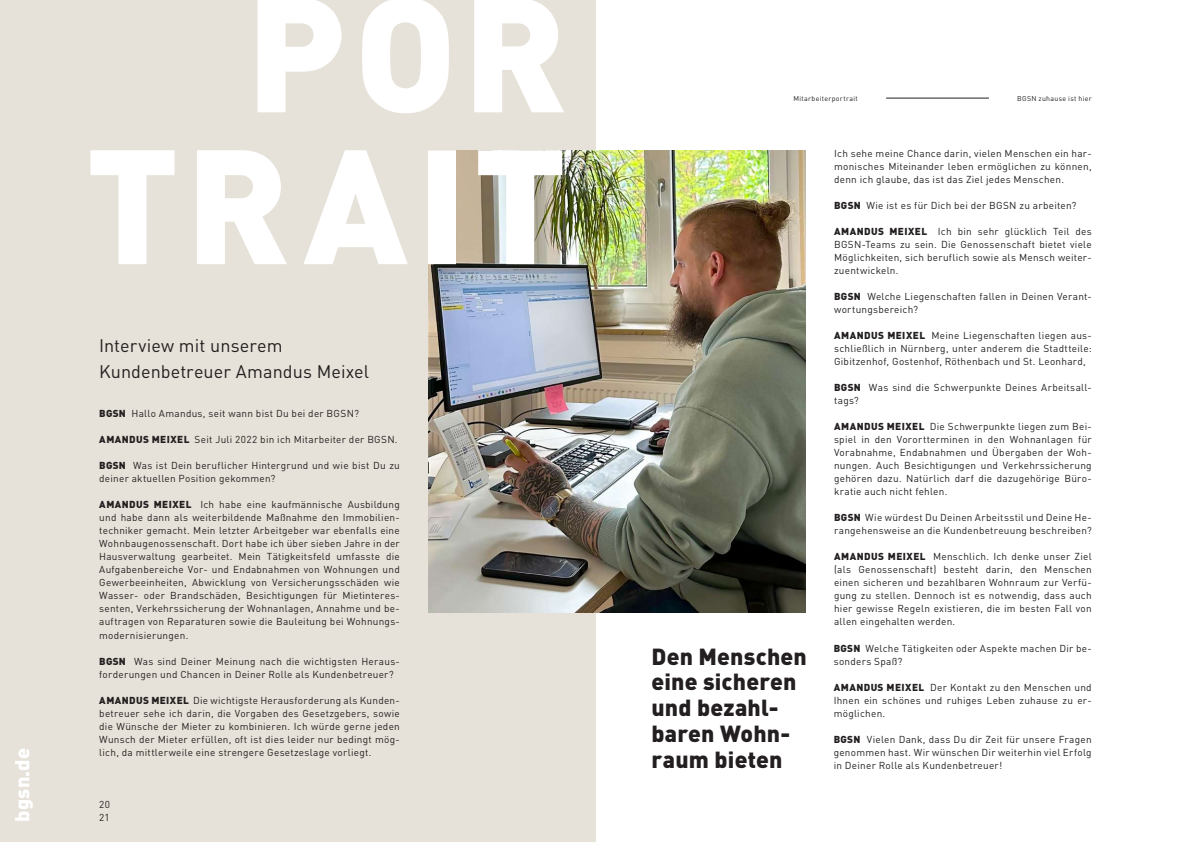
<style>
.page{position:relative;width:1191px;height:842px;background:#fff}
.page>*{position:absolute;margin:0;border:0;box-sizing:border-box;transform-origin:0 0}
.t1{font:900 23px/26px "DIN Pro";letter-spacing:.005em;color:#231f20}
.t2{font:900 20px "DIN Pro";letter-spacing:.01em;color:#fff}
.t3{font:18px/26px "DIN Pro";color:#231f20}
.t4{font:10px/13px "DIN Pro";letter-spacing:.025em;color:#231f20;text-align:justify}
.t5{font:7px "DIN Pro";letter-spacing:.045em;color:#231f20}
.s1{font-weight:900}
</style>
<div class="page">
<div style="left:0;top:0;width:595px;height:842px;background:#e6e2d9"></div>
<img style="left:428px;top:151px;width:377px;height:462px">
<hr style="left:886px;top:98px;width:103px;height:1px;background:#231f20">
<svg style="left:478px;top:150px;width:84px;height:114px"></svg>
<svg style="left:257px;top:0;width:307px;height:113px"></svg>
<svg style="left:91px;top:150px;width:365px;height:114px"></svg>
<h2 class="t2" style="left:6px;top:822px;width:76px;rotate:-90deg">bgsn.de</h2>
<h3 class="t3" style="left:99px;top:332px;width:271px">Interview mit unserem<br>Kundenbetreuer Amandus Meixel</h3>
<p class="t4" style="left:99px;top:407px;width:261px"><span class="s1">BGSN</span> Hallo Amandus, seit wann bist Du bei der BGSN?</p>
<p class="t4" style="left:99px;top:433px;width:300px"><span class="s1">AMANDUS MEIXEL</span> Seit Juli 2022 bin ich Mitarbeiter der BGSN.</p>
<p class="t4" style="left:99px;top:459px;width:302px"><span class="s1">BGSN</span> Was ist Dein beruflicher Hintergrund und wie bist Du zu deiner aktuellen Position gekommen?</p>
<p class="t4" style="left:99px;top:498px;width:302px"><span class="s1">AMANDUS MEIXEL</span> Ich habe eine kaufmännische Ausbildung und habe dann als weiterbildende Maßnahme den Immobilien&shy;techniker gemacht. Mein letzter Arbeitgeber war ebenfalls eine Wohnbaugenossenschaft. Dort habe ich über sieben Jahre in der Hausverwaltung gearbeitet. Mein Tätigkeitsfeld umfasste die Aufgabenbereiche Vor- und Endabnahmen von Wohnungen und Gewerbeeinheiten, Abwicklung von Versicherungsschäden wie Wasser- oder Brandschäden, Besichtigungen für Mietinteres&shy;senten, Verkehrssicherung der Wohnanlagen, Annahme und be&shy;auftragen von Reparaturen sowie die Bauleitung bei Wohnungs&shy;modernisierungen.</p>
<p class="t4" style="left:99px;top:654px;width:302px"><span class="s1">BGSN</span> Was sind Deiner Meinung nach die wichtigsten Heraus&shy;forderungen und Chancen in Deiner Rolle als Kundenbetreuer?</p>
<p class="t4" style="left:99px;top:693px;width:302px"><span class="s1">AMANDUS MEIXEL</span> Die wichtigste Herausforderung als Kunden&shy;betreuer sehe ich darin, die Vorgaben des Gesetzgebers, sowie die Wünsche der Mieter zu kombinieren. Ich würde gerne jeden Wunsch der Mieter erfüllen, oft ist dies leider nur bedingt mög&shy;lich, da mittlerweile eine strengere Gesetzeslage vorliegt.</p>
<p class="t4" style="left:99px;top:797px;width:12px">20<br>21</p>
<p class="t5" style="left:793px;top:93px;width:66px">Mitarbeiterportrait</p>
<p class="t5" style="left:1017px;top:93px;width:76px">BGSN zuhause ist hier</p>
<h1 class="t1" style="left:651px;top:642px;width:157px">Den Menschen eine sicheren und bezahl&shy;baren Wohn&shy;raum bieten</h1>
<p class="t4" style="left:834px;top:147px;width:259px">Ich sehe meine Chance darin, vielen Menschen ein har&shy;monisches Miteinander leben ermöglichen zu können, denn ich glaube, das ist das Ziel jedes Menschen.</p>
<p class="t4" style="left:834px;top:199px;width:244px"><span class="s1">BGSN</span> Wie ist es für Dich bei der BGSN zu arbeiten?</p>
<p class="t4" style="left:834px;top:225px;width:259px"><span class="s1">AMANDUS MEIXEL</span> Ich bin sehr glücklich Teil des BGSN-Teams zu sein. Die Genossenschaft bietet viele Möglichkeiten, sich beruflich sowie als Mensch weiter&shy;zuentwickeln.</p>
<p class="t4" style="left:834px;top:290px;width:259px"><span class="s1">BGSN</span> Welche Liegenschaften fallen in Deinen Verant&shy;wortungsbereich?</p>
<p class="t4" style="left:834px;top:329px;width:259px"><span class="s1">AMANDUS MEIXEL</span> Meine Liegenschaften liegen aus&shy;schließlich in Nürnberg, unter anderem die Stadtteile:<br>Gibitzenhof, Gostenhof, Röthenbach und St. Leonhard,</p>
<p class="t4" style="left:834px;top:381px;width:259px"><span class="s1">BGSN</span> Was sind die Schwerpunkte Deines Arbeitsall&shy;tags?</p>
<p class="t4" style="left:834px;top:420px;width:259px"><span class="s1">AMANDUS MEIXEL</span> Die Schwerpunkte liegen zum Bei&shy;spiel in den Vorortterminen in den Wohnanlagen für Vorabnahme, Endabnahmen und Übergaben der Woh&shy;nungen. Auch Besichtigungen und Verkehrssicherung gehören dazu. Natürlich darf die dazugehörige Büro&shy;kratie auch nicht fehlen.</p>
<p class="t4" style="left:834px;top:511px;width:259px"><span class="s1">BGSN</span> Wie würdest Du Deinen Arbeitsstil und Deine He&shy;rangehensweise an die Kundenbetreuung beschreiben?</p>
<p class="t4" style="left:834px;top:550px;width:259px"><span class="s1">AMANDUS MEIXEL</span> Menschlich. Ich denke unser Ziel (als Genossenschaft) besteht darin, den Menschen einen sicheren und bezahlbaren Wohnraum zur Verfü&shy;gung zu stellen. Dennoch ist es notwendig, dass auch hier gewisse Regeln existieren, die im besten Fall von allen eingehalten werden.</p>
<p class="t4" style="left:833px;top:641px;width:259px"><span class="s1">BGSN</span> Welche Tätigkeiten oder Aspekte machen Dir be&shy;sonders Spaß?</p>
<p class="t4" style="left:833px;top:680px;width:259px"><span class="s1">AMANDUS MEIXEL</span> Der Kontakt zu den Menschen und Ihnen ein schönes und ruhiges Leben zuhause zu er&shy;möglichen.</p>
<p class="t4" style="left:833px;top:732px;width:259px"><span class="s1">BGSN</span> Vielen Dank, dass Du dir Zeit für unsere Fragen genommen hast. Wir wünschen Dir weiterhin viel Erfolg in Deiner Rolle als Kundenbetreuer!</p>
</div>
